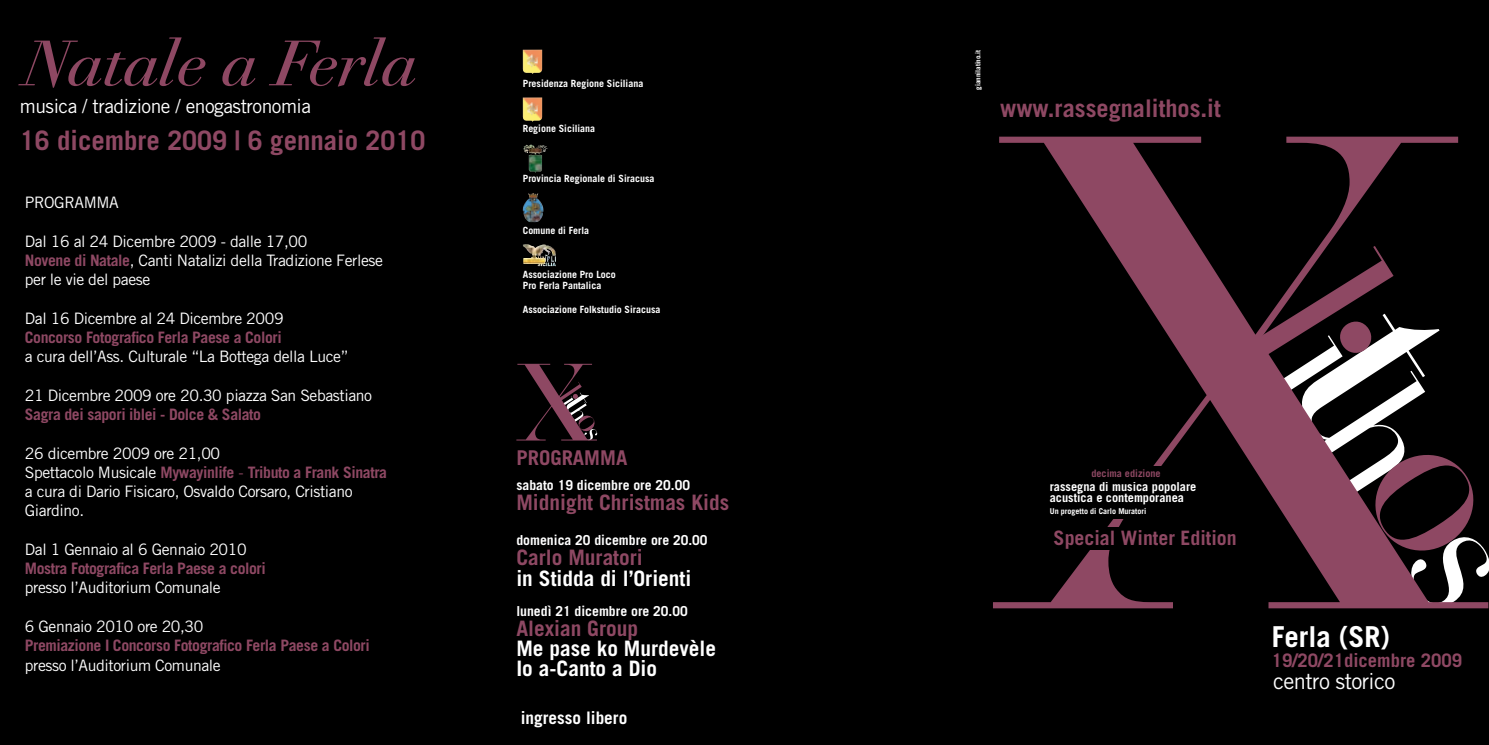
<style>
.page{position:relative;width:1489px;height:745px;background:#fff}
.page>*{position:absolute;margin:0;border:0;box-sizing:border-box;transform-origin:0 0}
.t1{font:italic 65.1px "Didot Elder";letter-spacing:-.025em;color:#8e4863}
.t2{font:700 28.88px "Trade Gothic";color:#fff}
.t3{font:700 26.78px "Trade Gothic";color:#8e4863}
.t4{font:700 24.32px "Trade Gothic";color:#8e4863}
.t5{font:21.88px "Trade Gothic";letter-spacing:-.025em;color:#fff}
.t6{font:700 21.35px/19.9px "Trade Gothic";color:#fff}
.t7{font:700 21.35px "Trade Gothic";color:#8e4863}
.t8{font:700 20.3px "Trade Gothic";color:#8e4863}
.t9{font:700 19.78px "Trade Gothic";color:#8e4863}
.t10{font:19.25px "Trade Gothic";letter-spacing:-.025em;color:#fff}
.t11{font:700 18.55px "Trade Gothic";color:#8e4863}
.t12{font:700 17.32px "Trade Gothic";color:#fff}
.t13{font:15.75px/19.2px "Trade Gothic";letter-spacing:-.025em;color:#fff}
.t14{font:700 15.75px "Trade Gothic";letter-spacing:-.025em;color:#8e4863}
.t15{font:700 13.83px "Trade Gothic";color:#fff}
.t16{font:700 12.25px/11px "Trade Gothic";color:#fff}
.t17{font:700 10.15px "Trade Gothic";color:#8e4863}
.t18{font:700 9.97px/11.5px "Trade Gothic";color:#fff}
.t19{font:700 8.05px "Trade Gothic";color:#fff}
.t20{font:700 7px "Trade Gothic";color:#fff}
.s1{font-weight:700;color:#8e4863}
.s2{color:#8e4863}
</style>
<div class="page">
<div style="left:0;top:0;width:1488px;height:744px;background:#000"></div>
<img style="left:522px;top:97px;width:20px;height:25px">
<img style="left:522px;top:50px;width:20px;height:24px">
<img style="left:523px;top:214px;width:20px;height:8px">
<svg style="left:528px;top:193px;width:10px;height:6px"></svg>
<img style="left:523px;top:244px;width:33px;height:22px">
<svg style="left:993px;top:136px;width:466px;height:472px"></svg>
<div style="left:1098px;top:466px;width:68px;height:52px;background:#000"></div>
<div style="left:1091px;top:469px;width:107px;height:12px;background:#000"></div>
<div style="left:1069px;top:526px;width:68px;height:23px;background:#000"></div>
<svg style="left:1238px;top:246px;width:250px;height:363px"></svg>
<svg style="left:516px;top:363px;width:81px;height:78px"></svg>
<h1 class="t1" style="left:20px;top:25px;width:398px">Natale a Ferla</h1>
<p class="t10" style="left:20px;top:94px;width:293px">musica / tradizione / enogastronomia</p>
<h3 class="t3" style="left:20px;top:124px;width:407px">16 dicembre 2009 | 6 gennaio 2010</h3>
<p class="t13" style="left:25px;top:192px;width:95px">PROGRAMMA</p>
<p class="t13" style="left:25px;top:231px;width:359px">Dal 16 al 24 Dicembre 2009 - dalle 17,00<br><span class="s1">Novene di Natale</span>, Canti Natalizi della Tradizione Ferlese per le vie del paese</p>
<p class="t13" style="left:25px;top:308px;width:260px">Dal 16 Dicembre al 24 Dicembre 2009</p>
<p class="t14" style="left:25px;top:327px;width:258px">Concorso Fotografico Ferla Paese a Colori</p>
<p class="t13" style="left:25px;top:346px;width:325px">a cura dell’Ass. Culturale “La Bottega della Luce”</p>
<p class="t13" style="left:25px;top:385px;width:349px">21 Dicembre 2009 ore 20.30 piazza San Sebastiano</p>
<p class="t14" style="left:25px;top:404px;width:238px">Sagra dei sapori iblei - Dolce &amp; Salato</p>
<p class="t13" style="left:25px;top:443px;width:364px">26 dicembre 2009 ore 21,00<br>Spettacolo Musicale <span class="s1">Mywayinlife</span> <span class="s2">-</span> <span class="s1">Tributo a Frank Sinatra </span>a cura di Dario Fisicaro, Osvaldo Corsaro, Cristiano Giardino.</p>
<p class="t13" style="left:25px;top:539px;width:223px">Dal 1 Gennaio al 6 Gennaio 2010</p>
<p class="t14" style="left:25px;top:558px;width:242px">Mostra Fotografica Ferla Paese a colori</p>
<p class="t13" style="left:25px;top:577px;width:197px">presso l’Auditorium Comunale</p>
<p class="t13" style="left:25px;top:616px;width:180px">6 Gennaio 2010 ore 20,30</p>
<p class="t14" style="left:25px;top:635px;width:346px">Premiazione I Concorso Fotografico Ferla Paese a Colori</p>
<p class="t13" style="left:25px;top:654px;width:197px">presso l’Auditorium Comunale</p>
<p class="t18" style="left:523px;top:77px;width:122px">Presidenza Regione Siciliana</p>
<p class="t18" style="left:523px;top:122px;width:74px">Regione Siciliana</p>
<p class="t18" style="left:523px;top:172px;width:133px">Provincia Regionale di Siracusa</p>
<p class="t18" style="left:523px;top:224px;width:68px">Comune di Ferla</p>
<p class="t18" style="left:523px;top:268px;width:94px">Associazione Pro Loco<br>Pro Ferla Pantalica</p>
<p class="t18" style="left:523px;top:303px;width:139px">Associazione Folkstudio Siracusa</p>
<p class="t8" style="left:516px;top:445px;width:112px">PROGRAMMA</p>
<p class="t15" style="left:516px;top:476px;width:175px">sabato 19 dicembre ore 20.00</p>
<h3 class="t7" style="left:516px;top:489px;width:214px">Midnight Christmas Kids</h3>
<p class="t15" style="left:516px;top:531px;width:193px">domenica 20 dicembre ore 20.00</p>
<h3 class="t7" style="left:516px;top:544px;width:128px">Carlo Muratori</h3>
<h3 class="t6" style="left:516px;top:567px;width:176px">in Stidda di l’Orienti</h3>
<p class="t15" style="left:516px;top:601px;width:173px">lunedì 21 dicembre ore 20.00</p>
<h3 class="t7" style="left:516px;top:614px;width:123px">Alexian Group</h3>
<h3 class="t6" style="left:516px;top:637px;width:201px">Me pase ko Murdevèle<br>Io a-Canto a Dio</h3>
<p class="t12" style="left:521px;top:706px;width:108px">ingresso libero</p>
<p class="t20" style="left:973px;top:90px;width:42px;rotate:-90deg">giannilatino.it</p>
<h3 class="t4" style="left:1000px;top:93px;width:222px">www.rassegnalithos.it</h3>
<p class="t17" style="left:1091px;top:467px;width:71px">decima edizione</p>
<p class="t16" style="left:1049px;top:481px;width:148px">rassegna di musica popolare acustica e contemporanea</p>
<p class="t19" style="left:1049px;top:505px;width:98px">Un progetto di Carlo Muratori</p>
<p class="t9" style="left:1053px;top:525px;width:185px">Special Winter Edition</p>
<h2 class="t2" style="left:1271px;top:618px;width:120px">Ferla (SR)</h2>
<p class="t11" style="left:1271px;top:648px;width:192px">19/20/21dicembre 2009</p>
<h3 class="t5" style="left:1272px;top:667px;width:124px">centro storico</h3>
</div>
